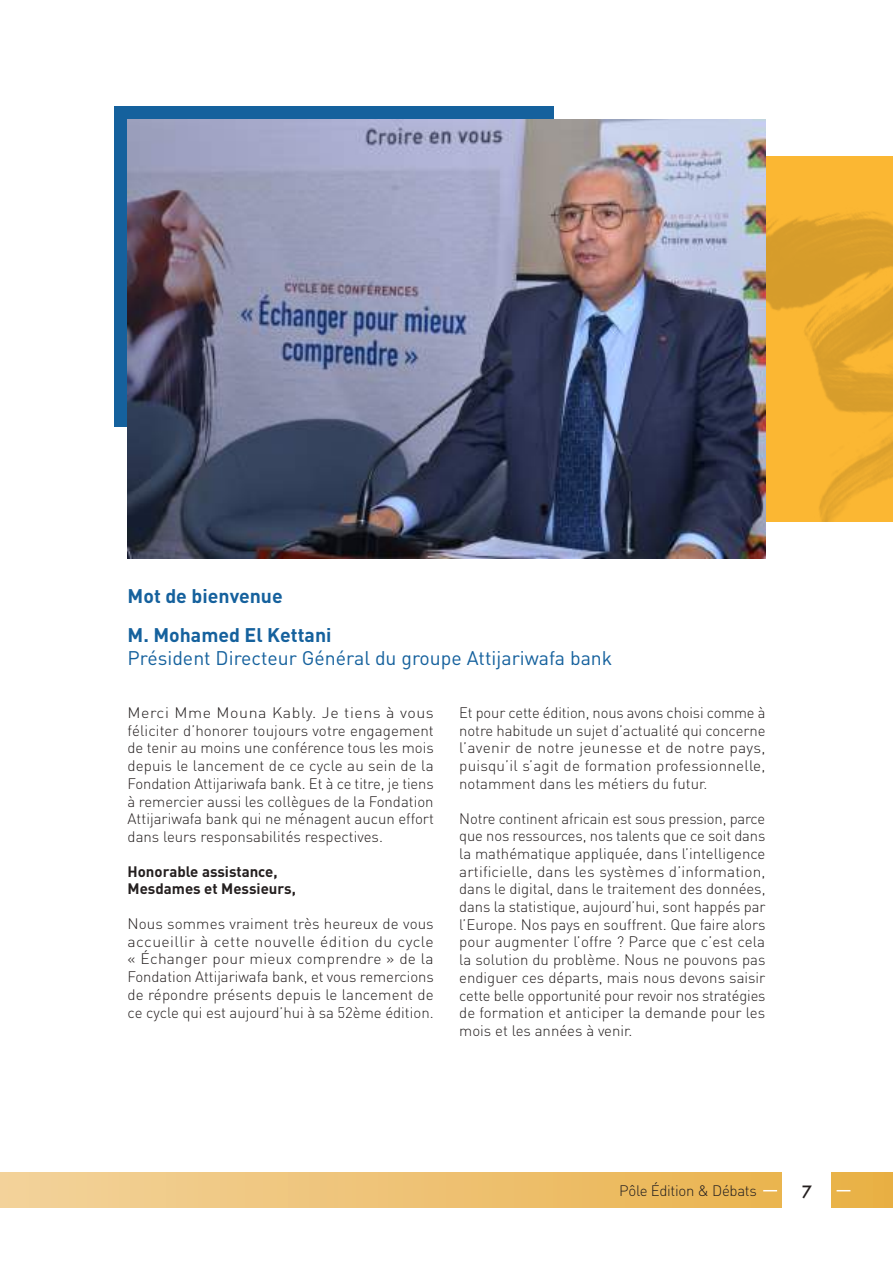
<style>
.page{position:relative;width:893px;height:1263px;background:#fff}
.page>*{position:absolute;margin:0;border:0;box-sizing:border-box;transform-origin:0 0}
.t1{font:19.5px "DIN";color:#15619d}
.t2{font:700 19.5px/38.8px "DIN";color:#15619d}
.t3{font:500 16.5px "Futura";color:#241f1f}
.t4{font:300 15px/17.7px "DIN";color:#241f1f;text-align:justify}
.t5{font:300 15px/17.7px "DIN";color:#241f1f;text-align:justify;scale:1.07 1}
.t6{font:700 15px/17.7px "DIN";color:#241f1f}
.t7{font:300 15px "DIN";letter-spacing:-.02em;color:#241f1f}
</style>
<div class="page">
<div style="left:0;top:1172px;width:893px;height:36px;background:linear-gradient(to right,#f3d29b,#e9b147)"></div>
<svg style="left:763px;top:1190px;width:14px;height:1px"></svg>
<svg style="left:837px;top:1190px;width:13px;height:1px"></svg>
<div style="left:783px;top:1165px;width:48px;height:51px;background:#fff"></div>
<div style="left:115px;top:106px;width:439px;height:321px;background:#15619d"></div>
<img style="left:765px;top:156px;width:128px;height:366px">
<img style="left:127px;top:119px;width:638px;height:439px">
<h1 class="t2" style="left:128px;top:576px;width:205px">Mot de bienvenue<br>M. Mohamed El Kettani</h1>
<h1 class="t1" style="left:128px;top:646px;width:486px">Président Directeur Général du groupe Attijariwafa bank</h1>
<p class="t4" style="left:459px;top:704px;width:308px">Et pour cette édition, nous avons choisi comme à notre habitude un sujet d’actualité qui concerne l’avenir de notre jeunesse et de notre pays, puisqu’il s’agit de formation professionnelle, notamment dans les métiers du futur.</p>
<p class="t4" style="left:459px;top:809px;width:308px">Notre continent africain est sous pression, parce que nos ressources, nos talents que ce soit dans la mathématique appliquée, dans l’intelligence artificielle, dans les systèmes d’information, dans le digital, dans le traitement des données, dans la statistique, aujourd’hui, sont happés par l’Europe. Nos pays en souffrent. Que faire alors pour augmenter l’offre ? Parce que c’est cela la solution du problème. Nous ne pouvons pas endiguer ces départs, mais nous devons saisir cette belle opportunité pour revoir nos stratégies de formation et anticiper la demande pour les mois et les années à venir.</p>
<p class="t5" style="left:128px;top:704px;width:288px">Merci Mme Mouna Kably. Je tiens à vous féliciter d’honorer toujours votre engagement de tenir au moins une conférence tous les mois depuis le lancement de ce cycle au sein de la Fondation Attijariwafa bank. Et à ce titre, je tiens à remercier aussi les collègues de la Fondation Attijariwafa bank qui ne ménagent aucun effort dans leurs responsabilités respectives.</p>
<p class="t6" style="left:128px;top:862px;width:170px">Honorable assistance,<br>Mesdames et Messieurs,</p>
<p class="t4" style="left:128px;top:915px;width:308px">Nous sommes vraiment très heureux de vous accueillir à cette nouvelle édition du cycle « Échanger pour mieux comprendre » de la Fondation Attijariwafa bank, et vous remercions de répondre présents depuis le lancement de ce cycle qui est aujourd’hui à sa 52ème édition.</p>
<p class="t7" style="left:619px;top:1181px;width:139px">Pôle Édition &amp; Débats</p>
<p class="t3" style="left:802px;top:1180px;width:12px">7</p>
</div>
